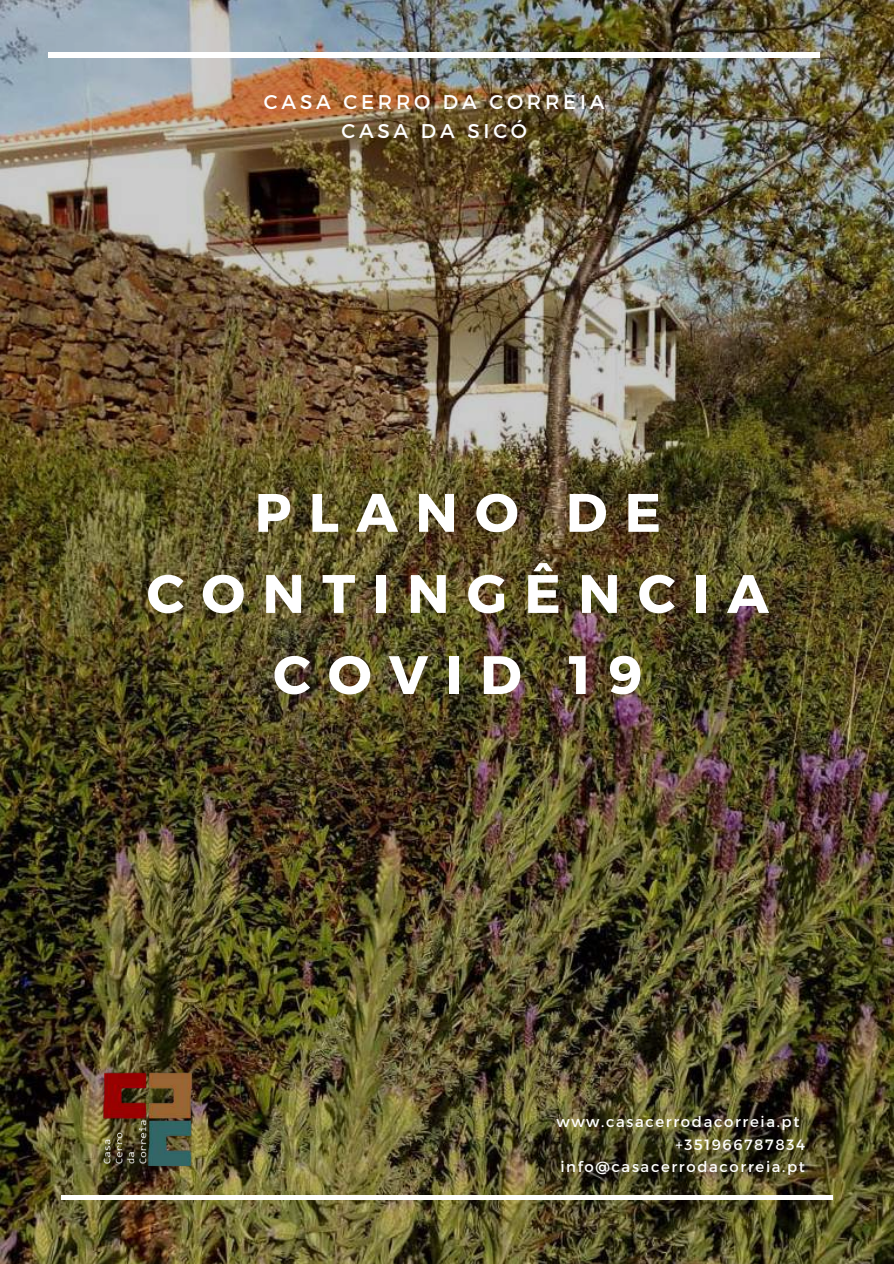
<style>
.page{position:relative;width:894px;height:1264px;background:#fff}
.page>*{position:absolute;margin:0;border:0;box-sizing:border-box;transform-origin:0 0}
.t1{font:700 54px/81px "Montserrat";letter-spacing:.32em;color:#fff;text-align:center}
.t2{font:19.8px/29.2px "Montserrat";letter-spacing:.19em;color:#fff;text-align:center}
.t3{font:14.85px "Montserrat";letter-spacing:.11em;color:#fff}
</style>
<div class="page">
<img style="left:0;top:0;width:893px;height:1263px">
<hr style="left:48px;top:53px;width:771px;height:4px;background:#fff">
<hr style="left:61px;top:1195px;width:772px;height:4px;background:#fff">
<img style="left:89px;top:1065px;width:115px;height:110px">
<h2 class="t2" style="left:264px;top:86px;width:342px">CASA CERRO DA CORREIA<br>CASA DA SICÓ</h2>
<h1 class="t1" style="left:147px;top:469px;width:623px">PLANO DE<br>CONTINGÊNCIA<br>COVID 19</h1>
<p class="t3" style="left:556px;top:1112px;width:244px">www.casacerrodacorreia.pt</p>
<p class="t3" style="left:675px;top:1134px;width:131px">+351966787834</p>
<p class="t3" style="left:560px;top:1157px;width:246px">info@casacerrodacorreia.pt</p>
</div>
